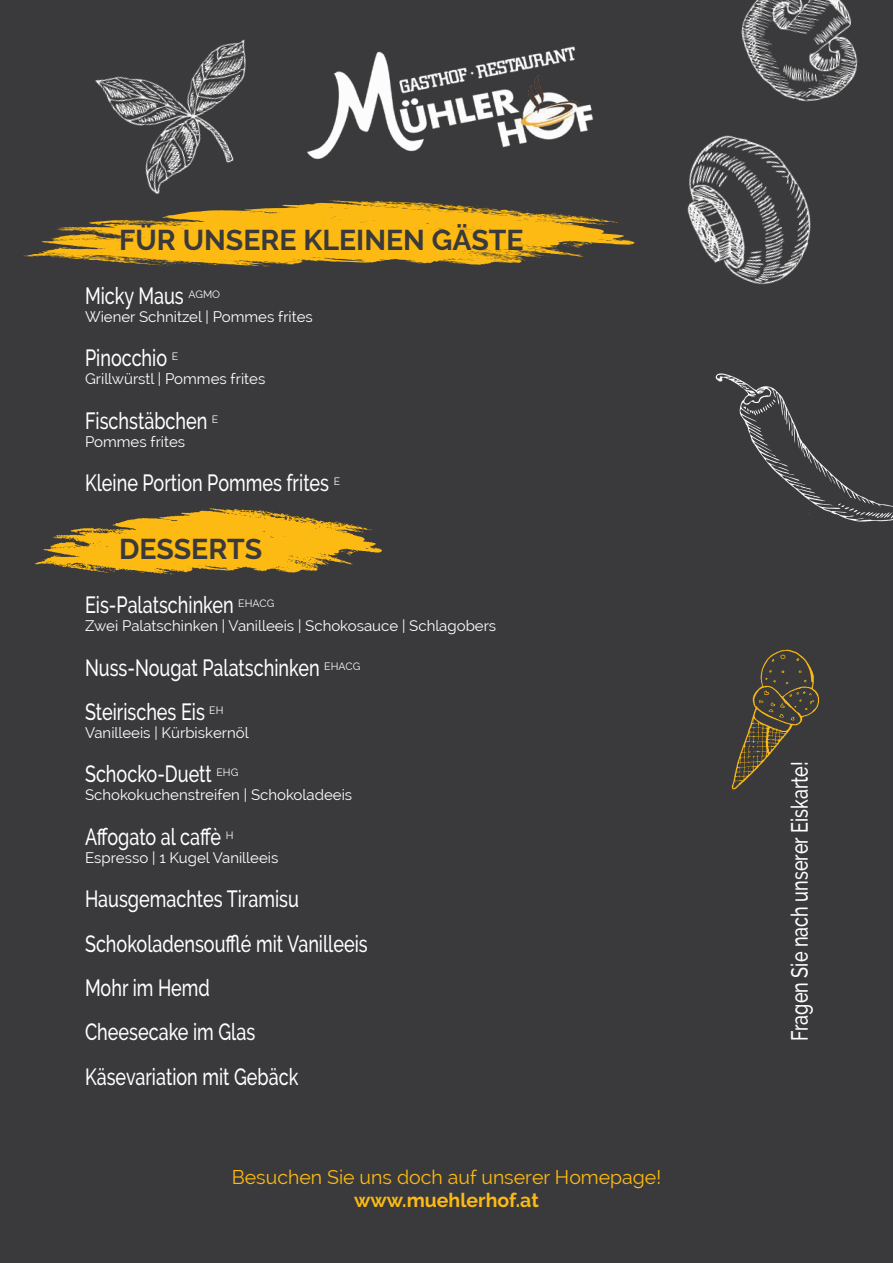
<style>
.page{position:relative;width:893px;height:1263px;background:#3a393b}
.page>*{position:absolute;margin:0;border:0;box-sizing:border-box;transform-origin:0 0}
.t1{font:700 28.5px "Raleway";color:#3a393b}
.t2{font:500 23.4px/44.4px "Raleway";color:#fff;scale:.77 1}
.t3{font:19.5px "Raleway";color:#fcba13}
.t4{font:700 19.5px "Raleway";color:#fcba13}
.t5{font:15px "Raleway";color:#fff}
.t6{font:10.5px "Raleway";color:#fff}
</style>
<div class="page">
<img style="left:307px;top:46px;width:286px;height:114px">
<img style="left:689px;top:135px;width:122px;height:150px">
<img style="left:95px;top:39px;width:151px;height:155px">
<img style="left:23px;top:196px;width:684px;height:75px">
<img style="left:715px;top:373px;width:178px;height:149px">
<img style="left:741px;top:0;width:117px;height:102px">
<img style="left:35px;top:508px;width:347px;height:67px">
<img style="left:731px;top:649px;width:88px;height:141px">
<p class="t1" style="left:119px;top:224px;width:406px">FÜR UNSERE KLEINEN GÄSTE</p>
<p class="t2" style="left:85px;top:274px;width:130px">Micky Maus</p>
<p class="t6" style="left:188px;top:288px;width:33px">AGMO</p>
<p class="t5" style="left:85px;top:308px;width:229px">Wiener Schnitzel | Pommes frites</p>
<p class="t2" style="left:85px;top:336px;width:108px">Pinocchio</p>
<p class="t6" style="left:172px;top:351px;width:8px">E</p>
<p class="t5" style="left:85px;top:370px;width:182px">Grillwürstl | Pommes frites</p>
<p class="t2" style="left:85px;top:398px;width:160px">Fischstäbchen</p>
<p class="t6" style="left:212px;top:413px;width:8px">E</p>
<p class="t5" style="left:85px;top:433px;width:102px">Pommes frites</p>
<p class="t2" style="left:85px;top:461px;width:318px">Kleine Portion Pommes frites</p>
<p class="t6" style="left:334px;top:475px;width:8px">E</p>
<p class="t1" style="left:119px;top:533px;width:144px">DESSERTS</p>
<p class="t2" style="left:85px;top:583px;width:195px">Eis-Palatschinken</p>
<p class="t6" style="left:238px;top:597px;width:38px">EHACG</p>
<p class="t5" style="left:85px;top:617px;width:413px">Zwei Palatschinken | Vanilleeis | Schokosauce | Schlagobers</p>
<p class="t2" style="left:85px;top:645px;width:306px">Nuss-Nougat Palatschinken</p>
<p class="t6" style="left:324px;top:660px;width:38px">EHACG</p>
<p class="t2" style="left:85px;top:689px;width:157px">Steirisches Eis</p>
<p class="t6" style="left:209px;top:704px;width:16px">EH</p>
<p class="t5" style="left:85px;top:724px;width:165px">Vanilleeis | Kürbiskernöl</p>
<p class="t2" style="left:85px;top:752px;width:166px">Schocko-Duett</p>
<p class="t6" style="left:216px;top:766px;width:23px">EHG</p>
<p class="t5" style="left:85px;top:786px;width:269px">Schokokuchenstreifen | Schokoladeeis</p>
<p class="t2" style="left:85px;top:814px;width:178px">Affogato al caffè</p>
<p class="t6" style="left:226px;top:829px;width:9px">H</p>
<p class="t5" style="left:85px;top:849px;width:195px">Espresso | 1 Kugel Vanilleeis</p>
<p class="t2" style="left:85px;top:877px;width:369px">Hausgemachtes Tiramisu<br>Schokoladensoufflé mit Vanilleeis<br>Mohr im Hemd<br>Cheesecake im Glas<br>Käsevariation mit Gebäck</p>
<p class="t3" style="left:232px;top:1165px;width:431px">Besuchen Sie uns doch auf unserer Homepage!</p>
<p class="t4" style="left:354px;top:1189px;width:186px">www.muehlerhof.at</p>
<p class="t2" style="left:777px;top:1041px;width:365px;rotate:-90deg">Fragen Sie nach unserer Eiskarte!</p>
</div>
